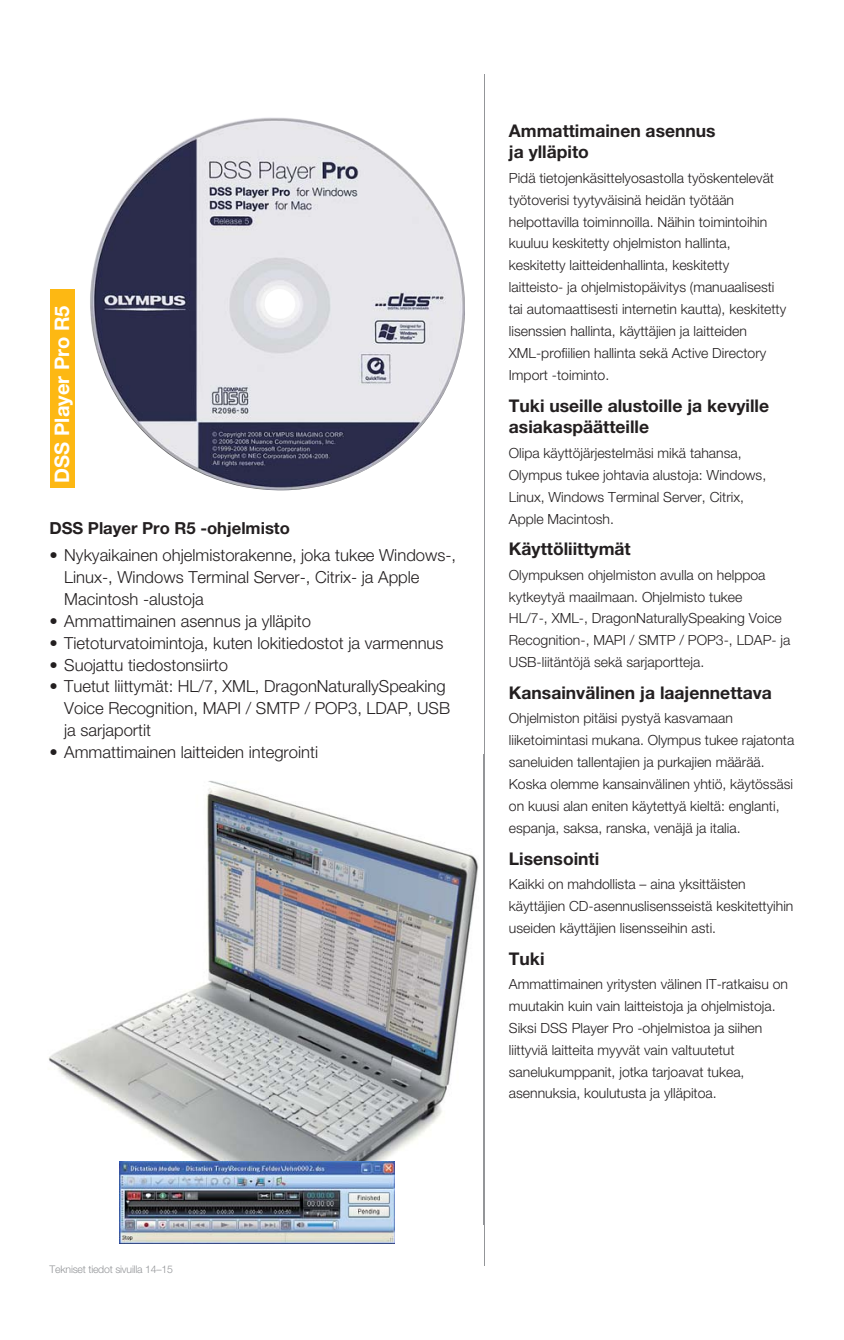
<style>
.page{position:relative;width:844px;height:1340px;background:#fff}
.page>*{position:absolute;margin:0;border:0;box-sizing:border-box;transform-origin:0 0}
.t1{font:700 20.12px "Helvetica Neue LT Std";color:#fff}
.t2{font:700 17.5px/21.9px "Helvetica Neue LT Std";color:#231f20}
.t3{font:300 16.62px/21.9px "Helvetica Neue LT Std";color:#231f20}
.t4{font:700 16.62px "Helvetica Neue LT Std";color:#231f20}
.t5{font:300 14px/21.9px "Helvetica Neue LT Std";color:#231f20}
.t6{font:300 10.5px "Helvetica Neue LT Std";letter-spacing:-.02em;color:#939598}
</style>
<div class="page">
<hr style="left:483px;top:74px;width:1px;height:1191px;background:#939598">
<div style="left:50px;top:289px;width:24px;height:198px;background:#fdb813"></div>
<img style="left:48px;top:754px;width:437px;height:470px">
<img style="left:483px;top:754px;width:1px;height:470px">
<img style="left:119px;top:1161px;width:275px;height:82px">
<img style="left:90px;top:117px;width:375px;height:374px">
<h1 class="t1" style="left:55px;top:482px;width:179px;rotate:-90deg">DSS Player Pro R5</h1>
<p class="t4" style="left:49px;top:522px;width:242px">DSS Player Pro R5 -ohjelmisto</p>
<p class="t3" style="left:64px;top:546px;width:393px;text-indent:-15px">• Nykyaikainen ohjelmistorakenne, joka tukee Windows-,<br>Linux-, Windows Terminal Server-, Citrix- ja Apple<br>Macintosh -alustoja</p>
<p class="t3" style="left:49px;top:611px;width:263px">• Ammattimainen asennus ja ylläpito</p>
<p class="t3" style="left:49px;top:633px;width:395px">• Tietoturvatoimintoja, kuten lokitiedostot ja varmennus</p>
<p class="t3" style="left:49px;top:655px;width:180px">• Suojattu tiedostonsiirto</p>
<p class="t3" style="left:64px;top:677px;width:387px;text-indent:-15px">• Tuetut liittymät: HL/7, XML, DragonNaturallySpeaking<br>Voice Recognition, MAPI / SMTP / POP3, LDAP, USB ja sarjaportit</p>
<p class="t3" style="left:49px;top:743px;width:270px">• Ammattimainen laitteiden integrointi</p>
<p class="t2" style="left:508px;top:121px;width:208px">Ammattimainen asennus ja ylläpito</p>
<p class="t5" style="left:508px;top:168px;width:279px">Pidä tietojenkäsittelyosastolla työskentelevät työtoverisi tyytyväisinä heidän työtään helpottavilla toiminnoilla. Näihin toimintoihin kuuluu keskitetty ohjelmiston hallinta, keskitetty laitteidenhallinta, keskitetty laitteisto- ja ohjelmistopäivitys (manuaalisesti tai automaattisesti internetin kautta), keskitetty lisenssien hallinta, käyttäjien ja laitteiden XML-profiilien hallinta sekä Active Directory Import -toiminto.</p>
<p class="t2" style="left:508px;top:396px;width:262px">Tuki useille alustoille ja kevyille asiakaspäätteille</p>
<p class="t5" style="left:508px;top:443px;width:259px">Olipa käyttöjärjestelmäsi mikä tahansa, Olympus tukee johtavia alustoja: Windows, Linux, Windows Terminal Server, Citrix, Apple Macintosh.</p>
<p class="t2" style="left:508px;top:540px;width:123px">Käyttöliittymät</p>
<p class="t5" style="left:508px;top:565px;width:283px">Olympuksen ohjelmiston avulla on helppoa kytkeytyä maailmaan. Ohjelmisto tukee<br>HL/7-, XML-, DragonNaturallySpeaking Voice Recognition-, MAPI / SMTP / POP3-, LDAP- ja USB-liitäntöjä sekä sarjaportteja.</p>
<p class="t2" style="left:508px;top:683px;width:264px">Kansainvälinen ja laajennettava</p>
<p class="t5" style="left:508px;top:709px;width:287px">Ohjelmiston pitäisi pystyä kasvamaan liiketoimintasi mukana. Olympus tukee rajatonta saneluiden tallentajien ja purkajien määrää.<br>Koska olemme kansainvälinen yhtiö, käytössäsi on kuusi alan eniten käytettyä kieltä: englanti, espanja, saksa, ranska, venäjä ja italia.</p>
<p class="t2" style="left:508px;top:849px;width:92px">Lisensointi</p>
<p class="t5" style="left:508px;top:874px;width:286px">Kaikki on mahdollista – aina yksittäisten käyttäjien CD-asennuslisensseistä keskitettyihin useiden käyttäjien lisensseihin asti.</p>
<p class="t2" style="left:508px;top:949px;width:37px">Tuki</p>
<p class="t5" style="left:508px;top:974px;width:280px">Ammattimainen yritysten välinen IT-ratkaisu on muutakin kuin vain laitteistoja ja ohjelmistoja.<br>Siksi DSS Player Pro -ohjelmistoa ja siihen liittyviä laitteita myyvät vain valtuutetut sanelukumppanit, jotka tarjoavat tukea, asennuksia, koulutusta ja ylläpitoa.</p>
<p class="t6" style="left:50px;top:1265px;width:125px">Tekniset tiedot sivuilla 14–15</p>
</div>
